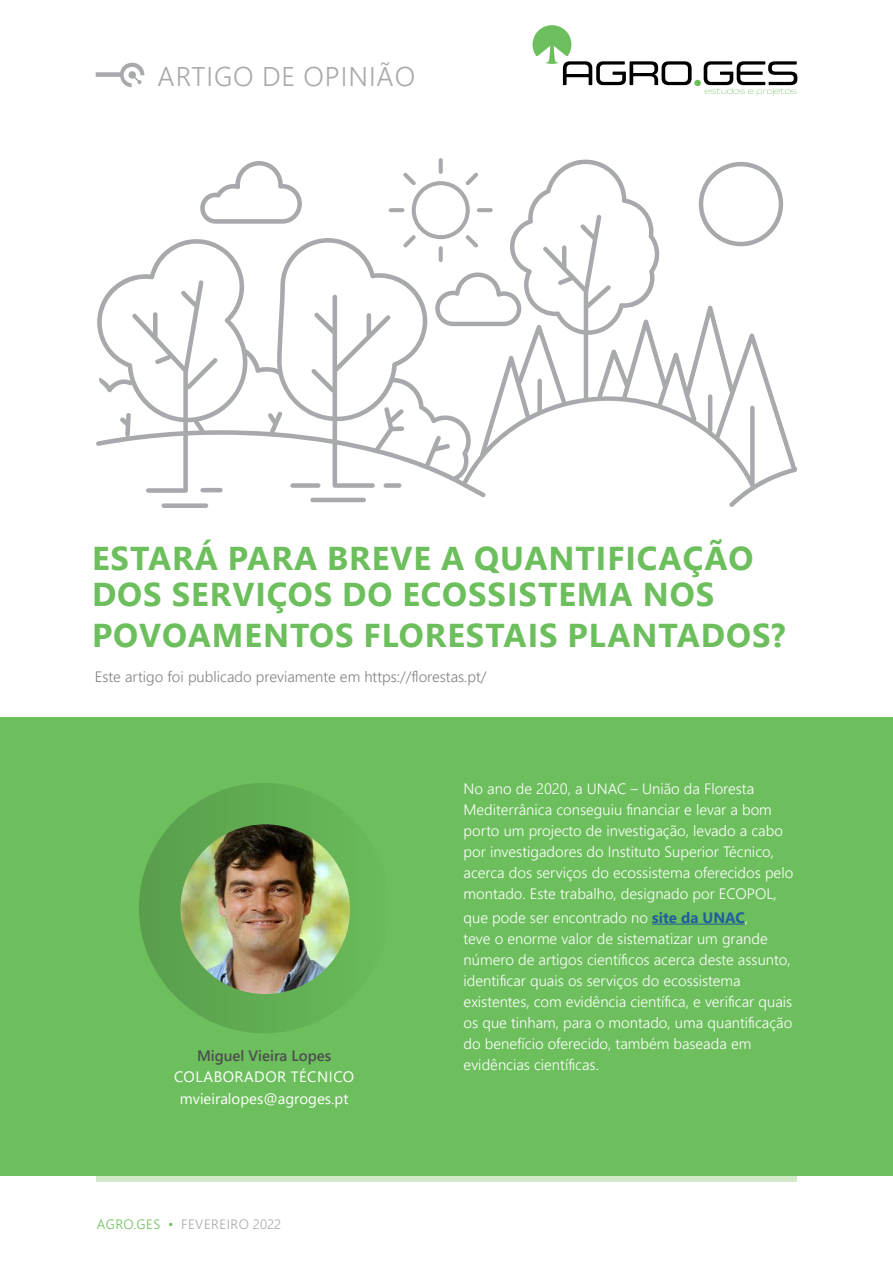
<style>
.page{position:relative;width:893px;height:1263px;background:#fff}
.page>*{position:absolute;margin:0;border:0;box-sizing:border-box;transform-origin:0 0}
.t1{font:700 33px/36.6px "Segoe UI";letter-spacing:.03em;color:#6cbf5c}
.t2{font:300 27px "Segoe UI";letter-spacing:.035em;color:#a7a9ac}
.t3{font:300 15px/21px "Segoe UI";color:#fff}
.t4{font:300 15px "Segoe UI";color:#808285}
.t5{font:15px/21.8px "Segoe UI";color:#fff;text-align:center}
.t6{font:600 15px "Segoe UI";color:#4d4d4f}
.t7{font:300 13.5px "Segoe UI";letter-spacing:.035em;color:#a7a9ac}
.s1{color:#6cbf5c}
.s2{font-weight:700;color:#215e9e}
</style>
<div class="page">
<svg style="left:532px;top:25px;width:160px;height:60px"></svg>
<svg style="left:704px;top:61px;width:93px;height:35px"></svg>
<div style="left:694px;top:80px;width:7px;height:6px;background:#6cbf5c;border-radius:50%"></div>
<svg style="left:96px;top:63px;width:48px;height:24px"></svg>
<div style="left:96px;top:1176px;width:700px;height:6px;background:#d1e8c9"></div>
<div style="left:0;top:718px;width:893px;height:458px;background:#6cbf5c"></div>
<div style="left:139px;top:783px;width:250px;height:250px;background:linear-gradient(to right,#589d4c,#6abc5b);border-radius:50%"></div>
<img style="left:180px;top:824px;width:170px;height:170px;border-radius:85px">
<hr style="left:652px;top:924px;width:93px;height:1px;background:#215e9e">
<svg style="left:200px;top:161px;width:102px;height:63px"></svg>
<svg style="left:439px;top:158px;width:4px;height:16px"></svg>
<hr style="left:389px;top:208px;width:15px;height:4px;background:#a7a9ac;border-radius:2px">
<svg style="left:403px;top:173px;width:59px;height:62px"></svg>
<hr style="left:310px;top:498px;width:56px;height:4px;background:#a7a9ac;border-radius:2px">
<div style="left:162px;top:503px;width:46px;height:5px;background:#a7a9ac;border-radius:2px"></div>
<svg style="left:96px;top:235px;width:366px;height:263px"></svg>
<svg style="left:462px;top:159px;width:334px;height:348px"></svg>
<svg style="left:435px;top:272px;width:86px;height:54px"></svg>
<h2 class="t2" style="left:158px;top:51px;width:259px">ARTIGO DE OPINIÃO</h2>
<h1 class="t1" style="left:92px;top:537px;width:663px">ESTARÁ PARA BREVE A QUANTIFICAÇÃO<br>DOS SERVIÇOS DO ECOSSISTEMA NOS</h1>
<h1 class="t1" style="left:92px;top:614px;width:695px">POVOAMENTOS FLORESTAIS PLANTADOS?</h1>
<p class="t4" style="left:95px;top:662px;width:393px">Este artigo foi publicado previamente em https://florestas.pt/</p>
<p class="t6" style="left:197px;top:1041px;width:136px">Miguel Vieira Lopes</p>
<p class="t5" style="left:174px;top:1065px;width:181px">COLABORADOR TÉCNICO mvieiralopes@agroges.pt</p>
<p class="t7" style="left:97px;top:1211px;width:186px"><span class="s1">AGRO.GES •</span> FEVEREIRO 2022</p>
<p class="t3" style="left:464px;top:776px;width:331px">No ano de 2020, a UNAC – União da Floresta Mediterrânica conseguiu financiar e levar a bom porto um projecto de investigação, levado a cabo por investigadores do Instituto Superior Técnico, acerca dos serviços do ecossistema oferecidos pelo montado. Este trabalho, designado por ECOPOL,</p>
<p class="t3" style="left:464px;top:905px;width:330px">que pode ser encontrado no <span class="s2">site da UNAC</span>,<br>teve o enorme valor de sistematizar um grande número de artigos científicos acerca deste assunto, identificar quais os serviços do ecossistema existentes, com evidência científica, e verificar quais os que tinham, para o montado, uma quantificação do benefício oferecido, também baseada em evidências científicas.</p>
</div>
